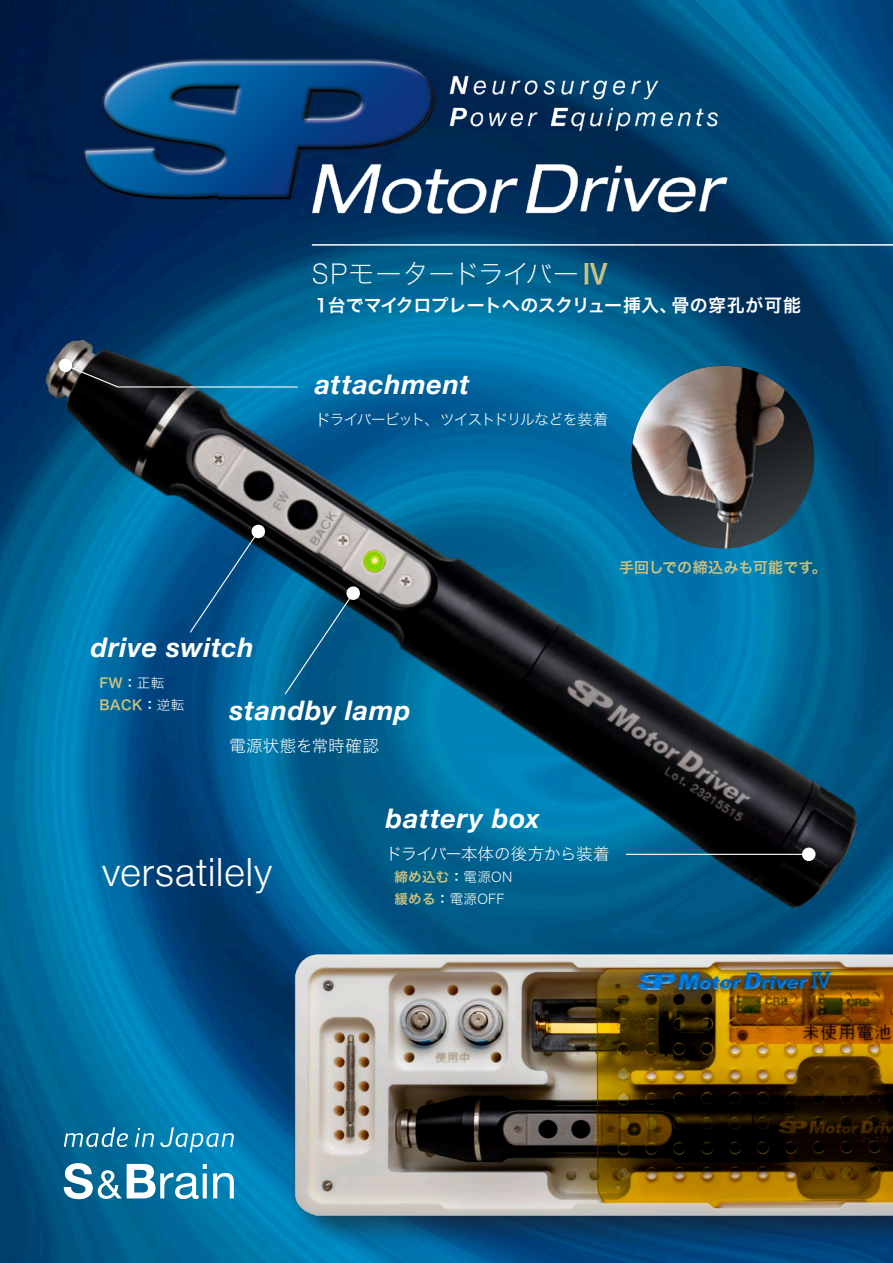
<style>
.page{position:relative;width:893px;height:1263px;background:#fff}
.page>*{position:absolute;margin:0;border:0;box-sizing:border-box;transform-origin:0 0}
.t1{font:300 39px "Helvetica Neue";letter-spacing:.03em;color:#fff}
.t2{font:italic 700 27px "Helvetica Neue";letter-spacing:.025em;color:#fff}
.t3{font:27px "Hira Kaku Std N W1";letter-spacing:-.025em;color:#fff}
.t4{font:18px "Hira Kaku Std N W6";letter-spacing:-.015em;color:#fff}
.t5{font:16.5px "Hira Kaku Std N W2";letter-spacing:-.03em;color:#fff}
.t6{font:16.5px "Hira Kaku Std N W2";letter-spacing:.01em;color:#fff}
.t7{font:15px "Hira Kaku Std N W2";letter-spacing:-.07em;color:#fff}
.t8{font:15px "Hira Kaku Std N W6";letter-spacing:.01em;color:#ccc280}
.t9{font:13.5px/22.5px "Hira Kaku Std N W6";letter-spacing:.025em;color:#ccc280}
.t10{font:13.5px "Hira Kaku Std N W2";letter-spacing:.025em;color:#fff}
.s1{font-family:"Hira Kaku Std N W6";color:#ccc280}
.s2{font-size:16.5px}
.s3{color:#fff}
.s4{font-family:"Hira Kaku Std N W2";color:#fff}
.s5{font-family:"Hira Kaku Std N W6"}
</style>
<div class="page">
<img style="left:0;top:0;width:893px;height:1263px">
<svg style="left:64px;top:1163px;width:143px;height:36px"></svg>
<svg style="left:203px;top:1173px;width:4px;height:25px"></svg>
<svg style="left:213px;top:1173px;width:21px;height:25px"></svg>
<svg style="left:64px;top:1127px;width:64px;height:20px"></svg>
<svg style="left:135px;top:1128px;width:19px;height:19px"></svg>
<svg style="left:160px;top:1127px;width:74px;height:25px;background:#2f9bc6"></svg>
<img style="left:69px;top:56px;width:665px;height:170px">
<hr style="left:312px;top:244px;width:581px;height:2px;background:#fff">
<img style="left:0;top:247px;width:893px;height:739px">
<svg style="left:189px;top:524px;width:77px;height:110px;background:#085488"></svg>
<img style="left:631px;top:366px;width:183px;height:183px;border-radius:91px">
<svg style="left:64px;top:364px;width:235px;height:24px;background:#19566f"></svg>
<div style="left:59px;top:359px;width:13px;height:13px;background:#fff;border-radius:50%"></div>
<hr style="left:626px;top:854px;width:183px;height:1px;background:#fff">
<div style="left:802px;top:847px;width:13px;height:14px;background:#fff;border-radius:50%"></div>
<svg style="left:284px;top:585px;width:77px;height:111px;background:#08618c"></svg>
<div style="left:289px;top:942px;width:604px;height:306px;background:#231916;opacity:.51"></div>
<img style="left:289px;top:938px;width:604px;height:302px">
<p class="t3" style="left:311px;top:254px;width:299px">SPモータードライバー<span class="s1">Ⅳ</span></p>
<p class="t4" style="left:313px;top:291px;width:490px">１台でマイクロプレートへのスクリュー挿入、骨の穿孔が可能</p>
<p class="t2" style="left:315px;top:363px;width:156px">attachment</p>
<p class="t7" style="left:315px;top:408px;width:295px"><span class="s2">ド</span>ライバービット、ツイストドリルなどを装着</p>
<p class="t8" style="left:619px;top:556px;width:209px">手回しでの締込みも可能です。</p>
<p class="t2" style="left:91px;top:626px;width:165px">drive switch</p>
<p class="t9" style="left:99px;top:672px;width:86px">FW<span class="s3">：</span><span class="s4">正転<br></span>BACK<span class="s3">：</span><span class="s4">逆転</span></p>
<p class="t2" style="left:229px;top:689px;width:183px">standby lamp</p>
<p class="t6" style="left:229px;top:733px;width:151px">電源状態を常時確認</p>
<h1 class="t1" style="left:102px;top:841px;width:172px">versatilely</h1>
<p class="t2" style="left:386px;top:797px;width:156px">battery box</p>
<p class="t5" style="left:386px;top:841px;width:225px">ドライバー本体の後方から装着</p>
<p class="t9" style="left:394px;top:866px;width:119px">締め込む<span class="s3">：</span><span class="s4">電源ON</span></p>
<p class="t10" style="left:394px;top:889px;width:112px"><span class="s1">緩める</span><span class="s5">：</span>電源OFF</p>
</div>
